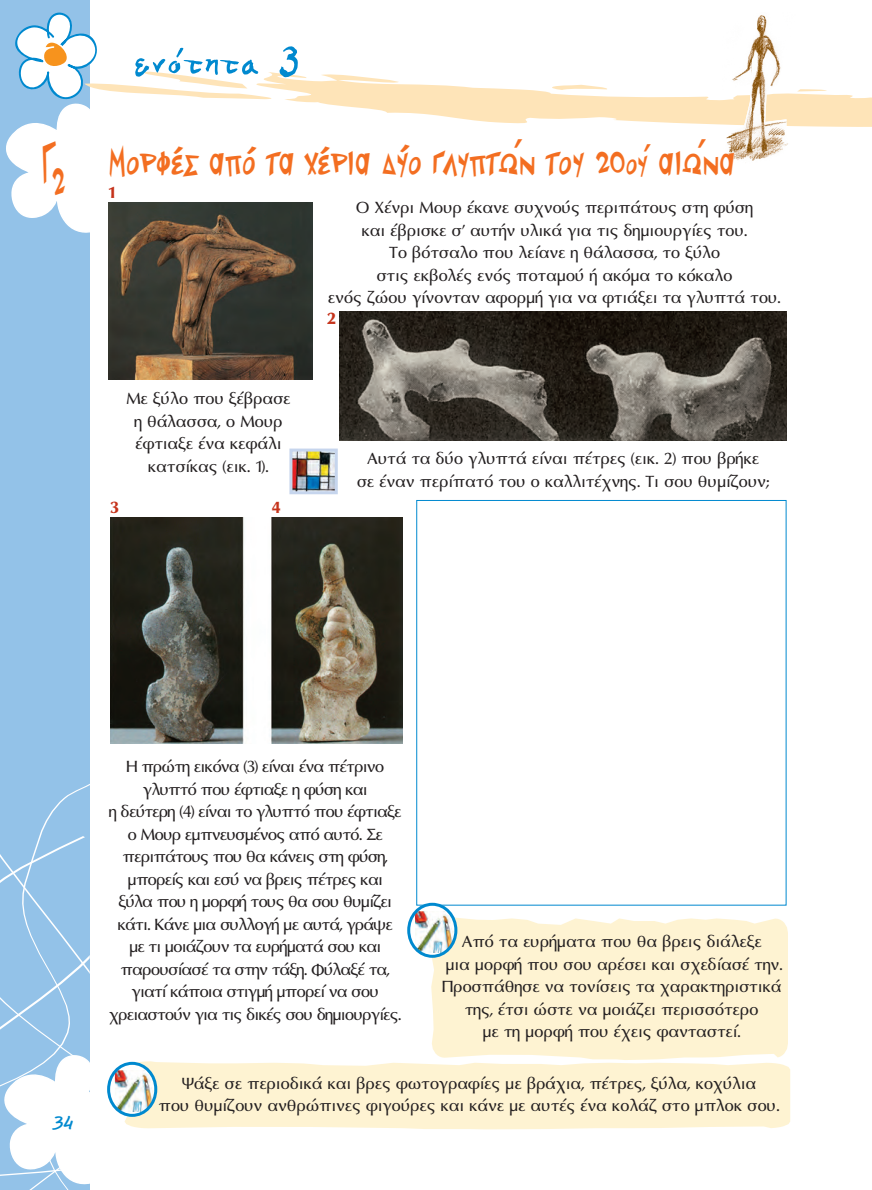
<style>
.page{position:relative;width:872px;height:1190px;background:#fff}
.page>*{position:absolute;margin:0;border:0;box-sizing:border-box;transform-origin:0 0}
.t1{font:700 52.5px "PF Flying Saucer";color:#f36e21;scale:.65 1}
.t2{font:700 42px "PF Flying Saucer";color:#f36e21;scale:.89 1}
.t3{font:700 24px "CF Marker";color:#0089cf;scale:1.2 1}
.t4{font:21px/22.5px "Mg Optima UC Pol";letter-spacing:.01em;color:#231f20;text-align:center}
.t5{font:21px/22.5px "Mg Optima UC Pol";letter-spacing:-.02em;color:#231f20;text-align:center}
.t6{font:700 21px "Mg Optima UC Pol";color:#c5321a}
.s1{font-family:"Lucida Grande";font-weight:400}
.s2{font-size:36px}
.s3{font-family:"Lucida Grande";font-weight:400;font-size:36px}
</style>
<div class="page">
<div style="left:0;top:0;width:90px;height:1189px;background:#93c2e8"></div>
<svg style="left:298px;top:74px;width:574px;height:53px;fill:#fee4b8"></svg>
<svg style="left:547px;top:85px;width:63px;height:5px"></svg>
<svg style="left:6px;top:12px;width:292px;height:221px"></svg>
<img style="left:109px;top:203px;width:204px;height:176px">
<img style="left:340px;top:311px;width:446px;height:129px">
<img style="left:110px;top:518px;width:292px;height:225px">
<div style="left:416px;top:500px;width:370px;height:405px;background:#fff;border:1px solid #0089cf"></div>
<div style="left:122px;top:1061px;width:668px;height:68px;background:#fef3d2"></div>
<div style="left:430px;top:917px;width:358px;height:143px;background:#fef3d2"></div>
<svg style="left:409px;top:904px;width:47px;height:52px"></svg>
<img style="left:415px;top:911px;width:41px;height:42px">
<div style="left:407px;top:902px;width:50px;height:55px;border:3px solid #0089cf;border-radius:50%"></div>
<svg style="left:796px;top:74px;width:30px;height:53px"></svg>
<img style="left:722px;top:15px;width:74px;height:146px">
<img style="left:293px;top:452px;width:41px;height:38px">
<div style="left:289px;top:448px;width:49px;height:46px;border:3px solid #c6d5ed"></div>
<svg style="left:109px;top:1063px;width:47px;height:52px"></svg>
<img style="left:115px;top:1070px;width:41px;height:42px">
<div style="left:107px;top:1061px;width:50px;height:55px;border:3px solid #0089cf;border-radius:50%"></div>
<svg style="left:0;top:784px;width:90px;height:406px"></svg>
<h1 class="t1" style="left:42px;top:141px;width:36px">Γ2</h1>
<h2 class="t2" style="left:398px;top:138px;width:15px">ã</h2>
<h2 class="t2" style="left:507px;top:137px;width:258px"><span class="s1">΄</span>ν του 20<span class="s2">ού</span><span class="s3">΄</span>αιω<span class="s1">΄</span>να</h2>
<h2 class="t2" style="left:109px;top:137px;width:462px">Μορφές από τα χέρια δύο γλυπτω</h2>
<p class="t6" style="left:109px;top:182px;width:8px">1</p>
<p class="t4" style="left:126px;top:387px;width:166px">Με ξύλο που ξέβρασε η θάλασσα, ο Μουρ έφτιαξε ένα κεφάλι κατσίκας (εικ. 1).</p>
<p class="t6" style="left:110px;top:496px;width:10px">3</p>
<p class="t6" style="left:272px;top:496px;width:10px">4</p>
<p class="t4" style="left:328px;top:196px;width:454px">Ο Χένρι Μουρ έκανε συχνούς περιπάτους στη φύση<br>και έβρισκε σ’ αυτήν υλικά για τις δημιουργίες του.<br>Το βότσαλο που λείανε η θάλασσα, το ξύλο<br>στις εκβολές ενός ποταμού ή ακόμα το κόκαλο<br>ενός ζώου γίνονταν αφορμή για να φτιάξει τα γλυπτά του.</p>
<p class="t6" style="left:327px;top:308px;width:11px">2</p>
<p class="t4" style="left:357px;top:447px;width:414px">Αυτά τα δύο γλυπτά είναι πέτρες (εικ. 2) που βρήκε σε έναν περίπατό του ο καλλιτέχνης. Τι σου θυμίζουν;</p>
<p class="t3" style="left:53px;top:1109px;width:18px">34</p>
<p class="t5" style="left:109px;top:755px;width:294px">Η πρώτη εικόνα (3) είναι ένα πέτρινο γλυπτό που έφτιαξε η φύση και<br>η δεύτερη (4) είναι το γλυπτό που έφτιαξε ο Μουρ εμπνευσμένος από αυτό. Σε περιπάτους που θα κάνεις στη φύση, μπορείς και εσύ να βρεις πέτρες και ξύλα που η μορφή τους θα σου θυμίζει κάτι. Κάνε μια συλλογή με αυτά, γράψε με τι μοιάζουν τα ευρήματά σου και παρουσίασέ τα στην τάξη. Φύλαξέ τα, γιατί κάποια στιγμή μπορεί να σου χρειαστούν για τις δικές σου δημιουργίες.</p>
<p class="t4" style="left:442px;top:930px;width:342px">Από τα ευρήματα που θα βρεις διάλεξε<br>μια μορφή που σου αρέσει και σχεδίασέ την.<br>Προσπάθησε να τονίσεις τα χαρακτηριστικά της, έτσι ώστε να μοιάζει περισσότερο<br>με τη μορφή που έχεις φανταστεί.</p>
<p class="t4" style="left:159px;top:1071px;width:622px">Ψάξε σε περιοδικά και βρες φωτογραφίες με βράχια, πέτρες, ξύλα, κοχύλια<br>που θυμίζουν ανθρώπινες φιγούρες και κάνε με αυτές ένα κολάζ στο μπλοκ σου.</p>
</div>
